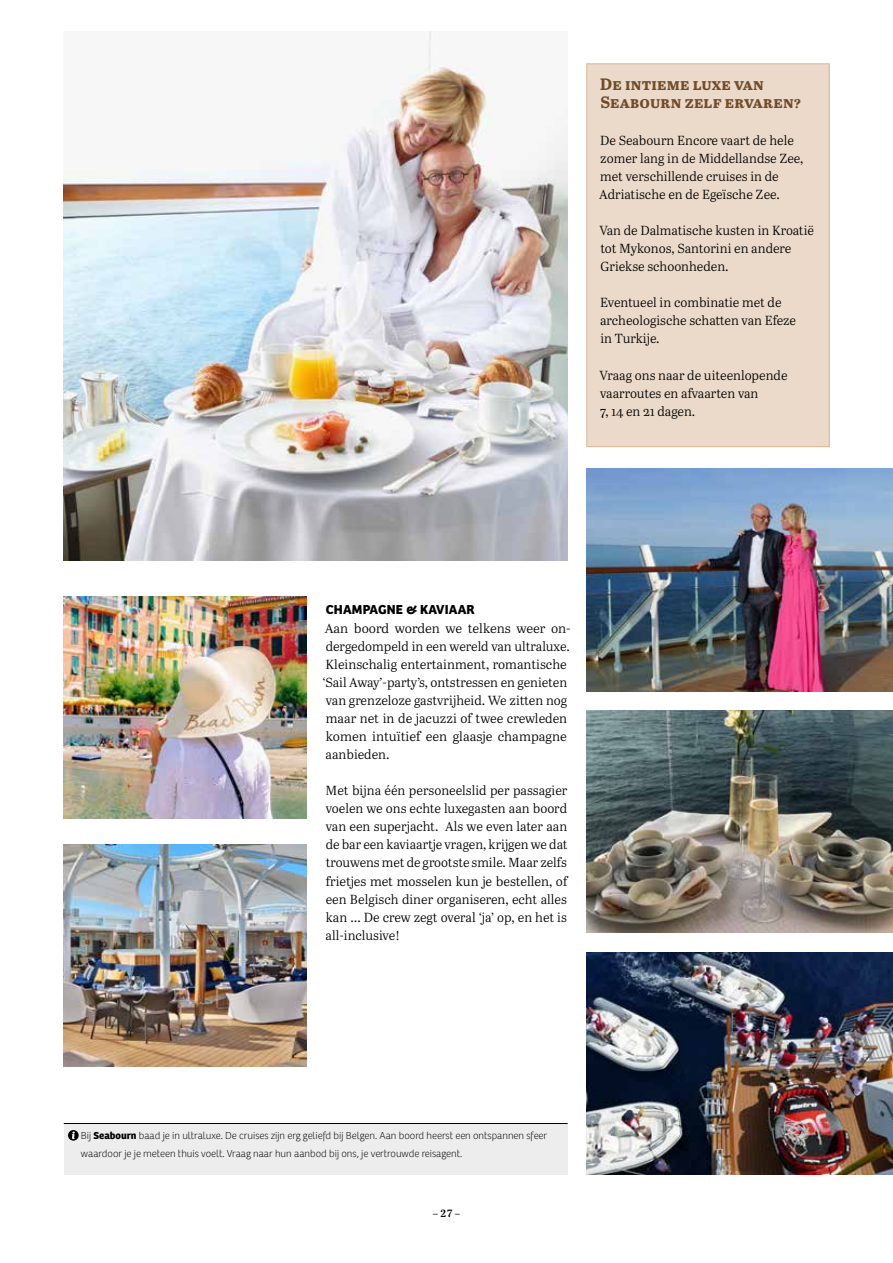
<style>
.page{position:relative;width:893px;height:1263px;background:#fff}
.page>*{position:absolute;margin:0;border:0;box-sizing:border-box;transform-origin:0 0}
.t1{font:700 16.5px/18px "Abril Text";letter-spacing:.01em;color:#704c2b}
.t2{font:700 13.5px "Bree";letter-spacing:.01em;color:#000}
.t3{font:13.2px/18px "Abril Text Lt";color:#000}
.t4{font:100 10.5px/18px "Bree";color:#000}
.t5{font:600 10.5px "Abril Text";color:#000}
.s1{font-weight:700}
</style>
<div class="page">
<img style="left:587px;top:469px;width:306px;height:222px">
<img style="left:587px;top:952px;width:306px;height:223px">
<img style="left:64px;top:844px;width:242px;height:222px">
<img style="left:64px;top:596px;width:242px;height:222px">
<div style="left:64px;top:1124px;width:504px;height:51px;background:#ededed"></div>
<hr style="left:64px;top:1123px;width:504px;height:1px;background:#000">
<svg style="left:68px;top:1130px;width:11px;height:11px"></svg>
<svg style="left:72px;top:1131px;width:3px;height:8px"></svg>
<img style="left:587px;top:711px;width:306px;height:222px">
<div style="left:587px;top:64px;width:242px;height:383px;background:#ebdac9"></div>
<div style="left:587px;top:64px;width:242px;height:383px;border:1px solid #d7b693"></div>
<img style="left:64px;top:32px;width:504px;height:528px">
<p class="t1" style="left:600px;top:75px;width:203px">De intieme luxe van<br>Seabourn zelf ervaren?</p>
<p class="t3" style="left:599px;top:130px;width:206px">De Seabourn Encore vaart de hele zomer lang in de Middellandse Zee, met verschillende cruises in de<br>Adriatische en de Egeïsche Zee.</p>
<p class="t3" style="left:599px;top:221px;width:216px">Van de Dalmatische kusten in Kroatië tot Mykonos, Santorini en andere<br>Griekse schoonheden.</p>
<p class="t3" style="left:600px;top:293px;width:197px">Eventueel in combinatie met de archeologische schatten van Efeze in Turkije.</p>
<p class="t3" style="left:599px;top:365px;width:190px">Vraag ons naar de uiteenlopende vaarroutes en afvaarten van<br>7, 14 en 21 dagen.</p>
<p class="t2" style="left:326px;top:602px;width:150px">CHAMPAGNE &amp; KAVIAAR</p>
<p class="t3" style="left:322px;top:618px;width:250px">Aan boord worden we telkens weer on&shy;dergedompeld in een wereld van ultraluxe.<br>Kleinschalig entertainment, romantische ‘Sail Away’-party’s, ontstressen en genieten van grenzeloze gastvrijheid. We zitten nog maar net in de jacuzzi of twee crewleden komen intuïtief een glaasje champagne aanbieden.</p>
<p class="t3" style="left:326px;top:781px;width:243px;text-align:justify">Met bijna één personeelslid per passagier voelen we ons echte luxegasten aan boord van een superjacht. Als we even later aan de bar een kaviaartje vragen, krijgen we dat trouwens met de grootste smile. Maar zelfs frietjes met mosselen kun je bestellen, of een Belgisch diner organiseren, echt alles kan … De crew zegt overal ‘ja’ op, en het is all-inclusive!</p>
<p class="t4" style="left:81px;top:1125px;width:468px">Bij <span class="s1">Seabourn</span> baad je in ultraluxe. De cruises zijn erg geliefd bij Belgen. Aan boord heerst een ontspannen sfeer waardoor je je meteen thuis voelt. Vraag naar hun aanbod bij ons, je vertrouwde reisagent.</p>
<p class="t5" style="left:433px;top:1206px;width:29px">– 27 –</p>
</div>
